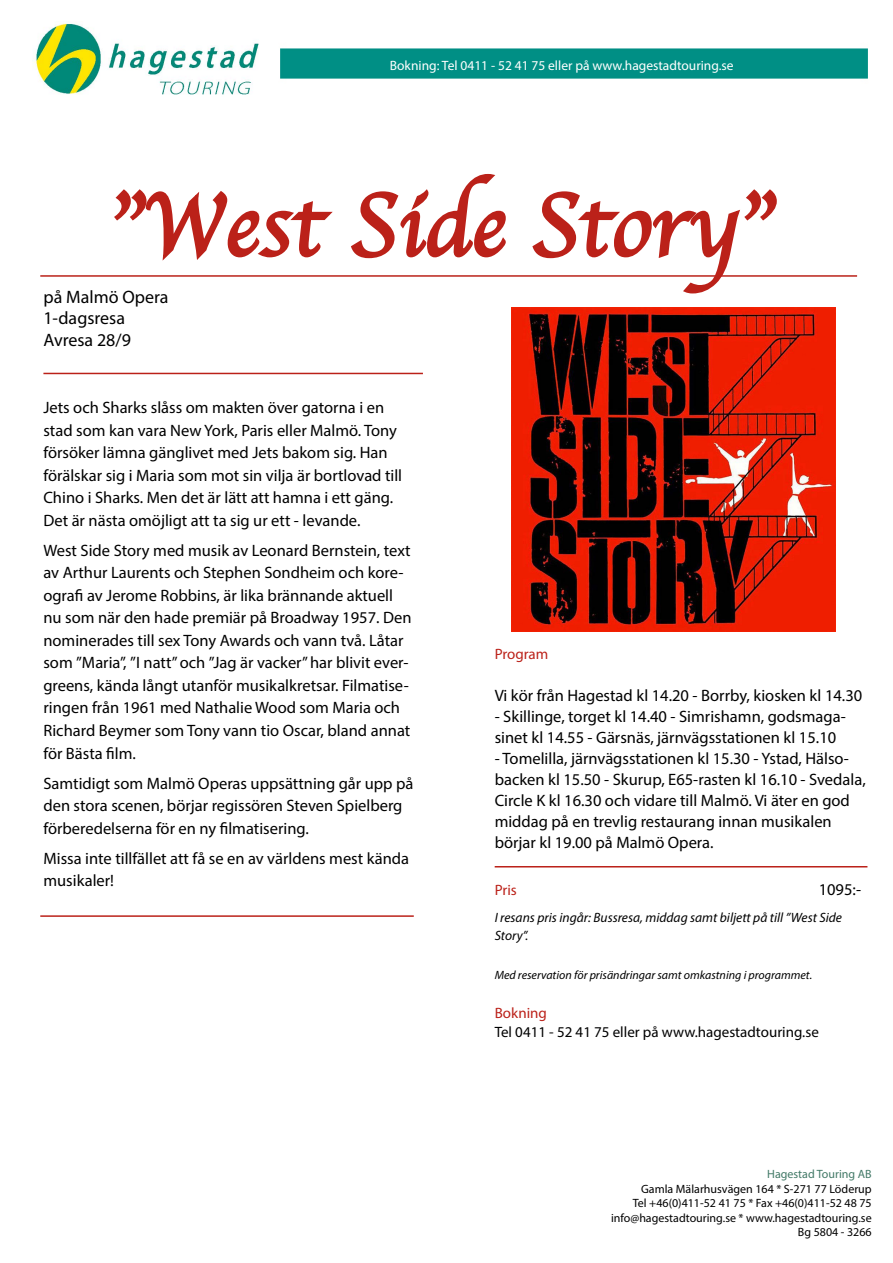
<style>
.page{position:relative;width:893px;height:1263px;background:#fff}
.page>*{position:absolute;margin:0;border:0;box-sizing:border-box;transform-origin:0 0}
.t1{font:91.5px "Apple Chancery";color:#bb2119}
.t2{font:18px/21.6px "Myriad Pro";color:#000}
.t3{font:16.5px/22.5px "Myriad Pro";color:#000}
.t4{font:15px "Myriad Pro";color:#000}
.t5{font:15px "Myriad Pro";color:#bb2119}
.t6{font:italic 13.5px/18px "Myriad Pro";color:#000}
.t7{font:13.5px "Myriad Pro";color:#fff}
.t8{font:12px/14.4px "Myriad Pro";color:#000;text-align:right}
.t9{font:italic 12px "Myriad Pro";color:#000}
.t10{font:12px "Myriad Pro";color:#427967}
</style>
<div class="page">
<img style="left:34px;top:23px;width:225px;height:72px">
<img style="left:280px;top:48px;width:588px;height:31px">
<svg style="left:114px;top:189px;width:219px;height:72px"></svg>
<svg style="left:351px;top:174px;width:155px;height:85px"></svg>
<svg style="left:532px;top:189px;width:245px;height:105px"></svg>
<hr style="left:40px;top:275px;width:817px;height:2px;background:#bb2119">
<hr style="left:43px;top:373px;width:380px;height:1px;background:#bb2119">
<hr style="left:40px;top:915px;width:374px;height:2px;background:#bb2119">
<hr style="left:495px;top:866px;width:372px;height:1px;background:#bb2119">
<img style="left:512px;top:307px;width:324px;height:324px">
<p class="t7" style="left:390px;top:57px;width:345px">Bokning: Tel 0411 - 52 41 75 eller på www.hagestadtouring.se</p>
<h1 class="t1" style="left:108px;top:170px;width:667px">”West Side Story”</h1>
<p class="t2" style="left:43px;top:286px;width:127px">på Malmö Opera<br>1-dagsresa<br>Avresa 28/9</p>
<p class="t3" style="left:43px;top:396px;width:360px">Jets och Sharks slåss om makten över gatorna i en stad som kan vara New York, Paris eller Malmö. Tony försöker lämna gänglivet med Jets bakom sig. Han förälskar sig i Maria som mot sin vilja är bortlovad till Chino i Sharks. Men det är lätt att hamna i ett gäng.<br>Det är nästa omöjligt att ta sig ur ett - levande.</p>
<p class="t3" style="left:43px;top:539px;width:370px">West Side Story med musik av Leonard Bernstein, text av Arthur Laurents och Stephen Sondheim och kore&shy;ografi av Jerome Robbins, är lika brännande aktuell nu som när den hade premiär på Broadway 1957. Den nominerades till sex Tony Awards och vann två. Låtar som ”Maria”, ”I natt” och ”Jag är vacker” har blivit ever&shy;greens, kända långt utanför musikalkretsar. Filmatise&shy;ringen från 1961 med Nathalie Wood som Maria och Richard Beymer som Tony vann tio Oscar, bland annat för Bästa film.</p>
<p class="t3" style="left:43px;top:771px;width:372px">Samtidigt som Malmö Operas uppsättning går upp på den stora scenen, börjar regissören Steven Spielberg förberedelserna för en ny filmatisering.</p>
<p class="t3" style="left:43px;top:846px;width:367px">Missa inte tillfället att få se en av världens mest kända musikaler!</p>
<p class="t5" style="left:495px;top:645px;width:55px">Program</p>
<p class="t3" style="left:495px;top:684px;width:369px">Vi kör från Hagestad kl 14.20 - Borrby, kiosken kl 14.30</p>
<p class="t3" style="left:495px;top:706px;width:353px;line-height:21px">- Skillinge, torget kl 14.40 - Simrishamn, godsmaga&shy;sinet kl 14.55 - Gärsnäs, järnvägsstationen kl 15.10</p>
<p class="t3" style="left:495px;top:748px;width:373px;line-height:21px">- Tomelilla, järnvägsstationen kl 15.30 - Ystad, Hälso&shy;backen kl 15.50 - Skurup, E65-rasten kl 16.10 - Svedala, Circle K kl 16.30 och vidare till Malmö. Vi äter en god middag på en trevlig restaurang innan musikalen börjar kl 19.00 på Malmö Opera.</p>
<p class="t5" style="left:495px;top:880px;width:24px">Pris</p>
<p class="t3" style="left:819px;top:877px;width:44px">1095:-</p>
<p class="t6" style="left:495px;top:908px;width:349px">I resans pris ingår: Bussresa, middag samt biljett på till ”West Side<br>Story”.</p>
<p class="t9" style="left:495px;top:967px;width:319px">Med reservation för prisändringar samt omkastning i programmet.</p>
<p class="t5" style="left:495px;top:1003px;width:54px">Bokning</p>
<p class="t4" style="left:495px;top:1023px;width:326px">Tel 0411 - 52 41 75 eller på www.hagestadtouring.se</p>
<p class="t10" style="left:767px;top:1167px;width:106px">Hagestad Touring AB</p>
<p class="t8" style="left:611px;top:1181px;width:262px">Gamla Mälarhusvägen 164 * S-271 77 Löderup<br>Tel +46(0)411-52 41 75 * Fax +46(0)411-52 48 75 info@hagestadtouring.se * www.hagestadtouring.se Bg 5804 - 3266</p>
</div>
